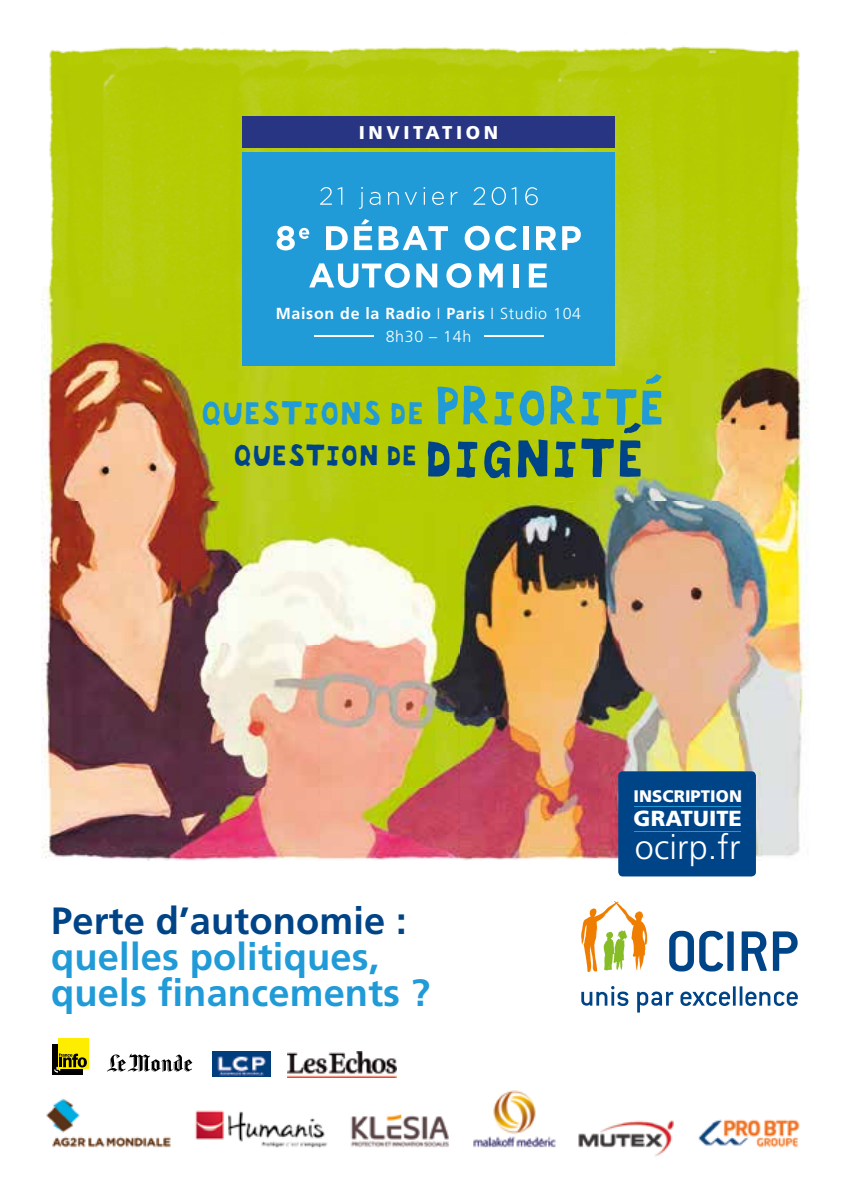
<style>
.page{position:relative;width:851px;height:1191px;background:#fff}
.page>*{position:absolute;margin:0;border:0;box-sizing:border-box;transform-origin:0 0}
.t1{font:57.8px "Bokka Solid";letter-spacing:-.075em;color:#048}
.t2{font:53.8px "Bokka Solid";letter-spacing:-.075em;color:#209bd7}
.t3{font:700 38px/36px "Frutiger LT Std";letter-spacing:.005em;color:#209bd7}
.t4{font:700 38px "Frutiger LT Std";letter-spacing:.005em;color:#048}
.t5{font:35px "Bokka Solid";letter-spacing:-.075em;color:#209bd7}
.t6{font:300 34.2px "Frutiger LT Std";letter-spacing:.005em;color:#fff}
.t7{font:31.6px "Bokka Solid";letter-spacing:-.075em;color:#048}
.t8{font:900 21.8px "Frutiger LT Std";letter-spacing:.005em;color:#fff}
.t9{font:900 18.4px "Frutiger LT Std";letter-spacing:.195em;color:#fff}
.t10{font:900 16.8px "Frutiger LT Std";letter-spacing:.005em;color:#fff}
.t11{font:700 16px/22.6px "Frutiger LT Std";letter-spacing:.045em;color:#fff;text-align:center}
.s1{font-weight:300}
</style>
<div class="page">
<img style="left:46px;top:1057px;width:754px;height:100px">
<img style="left:42px;top:45px;width:767px;height:815px">
<div style="left:618px;top:771px;width:137px;height:105px;background:#048;border-radius:5px"></div>
<hr style="left:634px;top:806px;width:106px;height:1px;background:#209bd7">
<hr style="left:634px;top:830px;width:106px;height:1px;background:#209bd7">
<div style="left:52px;top:1044px;width:30px;height:30px;background:#000"></div>
<div style="left:58px;top:1038px;width:30px;height:30px;background:#ffed00"></div>
<svg style="left:54px;top:1053px;width:33px;height:19px"></svg>
<svg style="left:107px;top:1053px;width:85px;height:19px"></svg>
<div style="left:242px;top:152px;width:373px;height:213px;background:#209bd7"></div>
<svg style="left:320px;top:187px;width:22px;height:18px"></svg>
<svg style="left:359px;top:187px;width:4px;height:22px"></svg>
<svg style="left:369px;top:192px;width:11px;height:13px"></svg>
<svg style="left:388px;top:192px;width:29px;height:13px"></svg>
<svg style="left:423px;top:187px;width:2px;height:18px"></svg>
<svg style="left:432px;top:192px;width:12px;height:13px"></svg>
<svg style="left:450px;top:192px;width:7px;height:13px"></svg>
<svg style="left:473px;top:187px;width:12px;height:18px"></svg>
<svg style="left:491px;top:187px;width:25px;height:18px"></svg>
<svg style="left:525px;top:187px;width:12px;height:18px"></svg>
<svg style="left:276px;top:226px;width:33px;height:24px"></svg>
<svg style="left:326px;top:226px;width:21px;height:24px"></svg>
<svg style="left:354px;top:219px;width:18px;height:31px"></svg>
<svg style="left:378px;top:226px;width:70px;height:24px"></svg>
<svg style="left:464px;top:226px;width:25px;height:24px"></svg>
<svg style="left:495px;top:226px;width:22px;height:24px"></svg>
<div style="left:523px;top:226px;width:5px;height:24px;background:#fff"></div>
<svg style="left:536px;top:226px;width:20px;height:24px"></svg>
<svg style="left:562px;top:226px;width:18px;height:24px"></svg>
<svg style="left:309px;top:263px;width:101px;height:25px"></svg>
<svg style="left:416px;top:263px;width:21px;height:24px"></svg>
<svg style="left:446px;top:263px;width:25px;height:25px"></svg>
<svg style="left:479px;top:263px;width:23px;height:24px"></svg>
<div style="left:513px;top:263px;width:5px;height:24px;background:#fff"></div>
<svg style="left:528px;top:263px;width:18px;height:24px"></svg>
<hr style="left:315px;top:335px;width:59px;height:1px;background:#fff">
<hr style="left:484px;top:335px;width:59px;height:1px;background:#fff">
<svg style="left:581px;top:901px;width:66px;height:71px"></svg>
<svg style="left:669px;top:930px;width:24px;height:41px"></svg>
<svg style="left:699px;top:930px;width:24px;height:41px"></svg>
<div style="left:727px;top:931px;width:6px;height:40px;background:#048"></div>
<svg style="left:741px;top:931px;width:25px;height:40px"></svg>
<svg style="left:772px;top:931px;width:25px;height:40px"></svg>
<svg style="left:581px;top:986px;width:47px;height:20px"></svg>
<svg style="left:637px;top:991px;width:36px;height:21px"></svg>
<svg style="left:680px;top:991px;width:50px;height:15px"></svg>
<hr style="left:732px;top:986px;width:3px;height:19px;background:#048">
<hr style="left:739px;top:986px;width:3px;height:19px;background:#048">
<svg style="left:745px;top:991px;width:52px;height:15px"></svg>
<div style="left:242px;top:116px;width:373px;height:31px;background:#283583"></div>
<img style="left:213px;top:1052px;width:58px;height:24px">
<img style="left:287px;top:1052px;width:109px;height:25px">
<p class="t9" style="left:359px;top:121px;width:141px">INVITATION</p>
<p class="t11" style="left:276px;top:302px;width:307px">Maison de la Radio <span class="s1">I</span> Paris <span class="s1">I Studio 104<br>8h30 – 14h</span></p>
<h2 class="t2" style="left:434px;top:370px;width:236px">PRIORITÉ</h2>
<h3 class="t5" style="left:201px;top:389px;width:228px">QUESTIONS DE</h3>
<h1 class="t1" style="left:424px;top:419px;width:226px">DIGNITÉ</h1>
<h3 class="t7" style="left:233px;top:434px;width:188px">QUESTION DE</h3>
<h3 class="t4" style="left:51px;top:898px;width:357px">Perte d’autonomie :</h3>
<h3 class="t3" style="left:51px;top:938px;width:380px">quelles politiques, quels financements ?</h3>
<p class="t10" style="left:633px;top:786px;width:110px">INSCRIPTION</p>
<h3 class="t8" style="left:633px;top:805px;width:110px">GRATUITE</h3>
<h3 class="t6" style="left:634px;top:828px;width:107px">ocirp.fr</h3>
</div>
